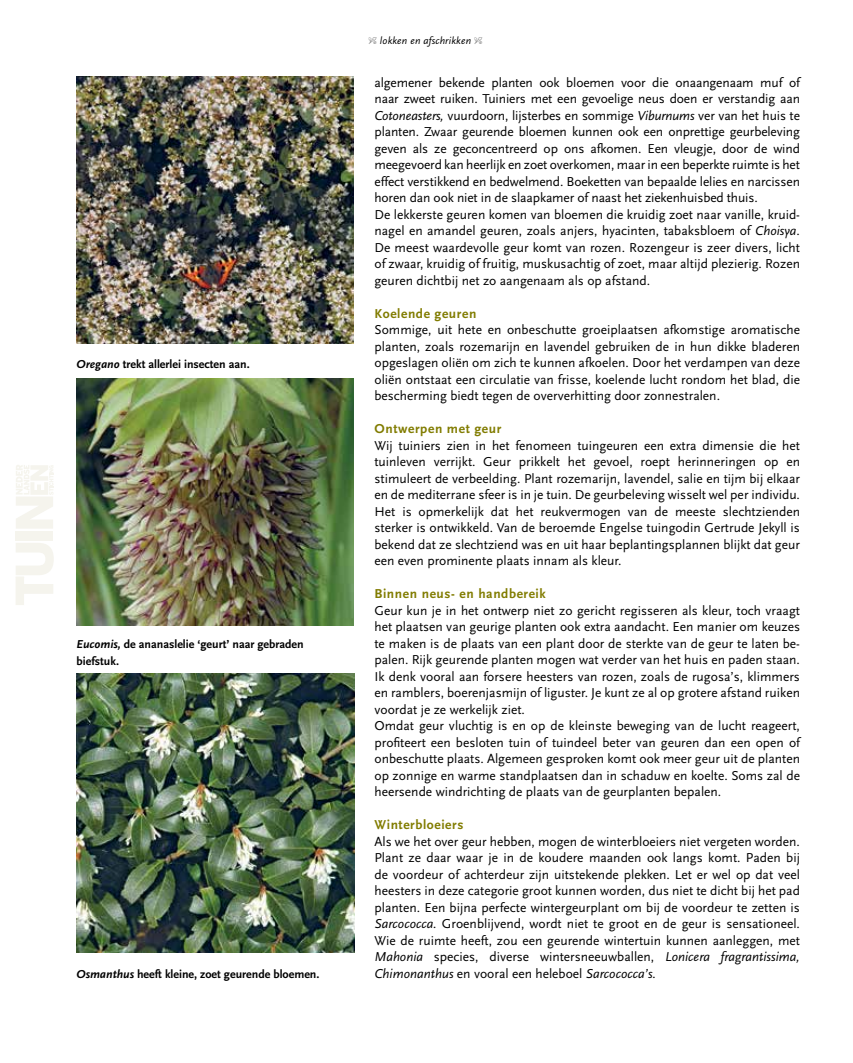
<style>
.page{position:relative;width:853px;height:1063px;background:#fff}
.page>*{position:absolute;margin:0;border:0;box-sizing:border-box;transform-origin:0 0}
.t1{font:13.5px/16.5px "Scala Sans";color:#000;text-align:justify}
.t2{font:700 13.5px "Scala Sans";letter-spacing:.045em;color:#817c00}
.t3{font:700 12px/16.5px "Scala Sans";color:#000}
.t4{font:italic 10.5px "Scala Sans";letter-spacing:.02em;color:#000}
.s1{font-style:italic}
.s2{font-family:"Type Embellishments One Let Plain";font-style:normal}
</style>
<div class="page">
<div style="left:16px;top:531px;width:37px;height:10px;background:#f5f4ed"></div>
<svg style="left:16px;top:465px;width:37px;height:64px"></svg>
<svg style="left:16px;top:543px;width:38px;height:62px"></svg>
<img style="left:77px;top:77px;width:277px;height:267px">
<img style="left:77px;top:378px;width:277px;height:247px">
<img style="left:77px;top:674px;width:277px;height:278px">
<p class="t3" style="left:77px;top:356px;width:175px"><span class="s1">Oregano</span> trekt allerlei insecten aan.</p>
<p class="t3" style="left:77px;top:636px;width:228px"><span class="s1">Eucomis,</span> de ananaslelie ‘geurt’ naar gebraden biefstuk.</p>
<p class="t3" style="left:77px;top:966px;width:244px"><span class="s1">Osmanthus</span> heeft kleine, zoet geurende bloemen.</p>
<p class="t4" style="left:368px;top:35px;width:115px"><span class="s2">-</span> lokken en afschrikken <span class="s2">-</span></p>
<p class="t1" style="left:374px;top:75px;width:427px;text-align:left">algemener bekende planten ook bloemen voor die onaangenaam muf of naar zweet ruiken. Tuiniers met een gevoelige neus doen er verstandig aan <span class="s1">Cotoneasters,</span> vuurdoorn, lijsterbes en sommige <span class="s1">Viburnums</span> ver van het huis te planten. Zwaar geurende bloemen kunnen ook een onprettige geurbeleving geven als ze geconcentreerd op ons afkomen. Een vleugje, door de wind meegevoerd kan heerlijk en zoet overkomen, maar in een beperkte ruimte is het effect verstikkend en bedwelmend. Boeketten van bepaalde lelies en narcissen horen dan ook niet in de slaapkamer of naast het ziekenhuisbed thuis.<br>De lekkerste geuren komen van bloemen die kruidig zoet naar vanille, kruid&shy;nagel en amandel geuren, zoals anjers, hyacinten, tabaksbloem of <span class="s1">Choisya</span>.<br>De meest waardevolle geur komt van rozen. Rozengeur is zeer divers, licht of zwaar, kruidig of fruitig, muskusachtig of zoet, maar altijd plezierig. Rozen geuren dichtbij net zo aangenaam als op afstand.</p>
<p class="t2" style="left:374px;top:306px;width:103px">Koelende geuren</p>
<p class="t1" style="left:374px;top:322px;width:427px">Sommige, uit hete en onbeschutte groeiplaatsen afkomstige aromatische planten, zoals rozemarijn en lavendel gebruiken de in hun dikke bladeren opgeslagen oliën om zich te kunnen afkoelen. Door het verdampen van deze oliën ontstaat een circulatie van frisse, koelende lucht rondom het blad, die bescherming biedt tegen de oververhitting door zonnestralen.</p>
<p class="t2" style="left:374px;top:422px;width:128px">Ontwerpen met geur</p>
<p class="t1" style="left:374px;top:438px;width:427px">Wij tuiniers zien in het fenomeen tuingeuren een extra dimensie die het tuinleven verrijkt. Geur prikkelt het gevoel, roept herinneringen op en stimuleert de verbeelding. Plant rozemarijn, lavendel, salie en tijm bij elkaar en de mediterrane sfeer is in je tuin. De geurbeleving wisselt wel per individu.<br>Het is opmerkelijk dat het reukvermogen van de meeste slechtzienden sterker is ontwikkeld. Van de beroemde Engelse tuingodin Gertrude Jekyll is bekend dat ze slechtziend was en uit haar beplantingsplannen blijkt dat geur een even prominente plaats innam als kleur.</p>
<p class="t2" style="left:374px;top:587px;width:173px">Binnen neus- en handbereik</p>
<p class="t1" style="left:374px;top:603px;width:427px;text-align:left">Geur kun je in het ontwerp niet zo gericht regisseren als kleur, toch vraagt het plaatsen van geurige planten ook extra aandacht. Een manier om keuzes te maken is de plaats van een plant door de sterkte van de geur te laten be&shy;palen. Rijk geurende planten mogen wat verder van het huis en paden staan.<br>Ik denk vooral aan forsere heesters van rozen, zoals de rugosa’s, klimmers en ramblers, boerenjasmijn of liguster. Je kunt ze al op grotere afstand ruiken voordat je ze werkelijk ziet.<br>Omdat geur vluchtig is en op de kleinste beweging van de lucht reageert, profiteert een besloten tuin of tuindeel beter van geuren dan een open of onbeschutte plaats. Algemeen gesproken komt ook meer geur uit de planten op zonnige en warme standplaatsen dan in schaduw en koelte. Soms zal de heersende windrichting de plaats van de geurplanten bepalen.</p>
<p class="t2" style="left:374px;top:818px;width:90px">Winterbloeiers</p>
<p class="t1" style="left:374px;top:833px;width:427px">Als we het over geur hebben, mogen de winterbloeiers niet vergeten worden.<br>Plant ze daar waar je in de koudere maanden ook langs komt. Paden bij de voordeur of achterdeur zijn uitstekende plekken. Let er wel op dat veel heesters in deze categorie groot kunnen worden, dus niet te dicht bij het pad planten. Een bijna perfecte wintergeurplant om bij de voordeur te zetten is <span class="s1">Sarcococca.</span> Groenblijvend, wordt niet te groot en de geur is sensationeel.<br>Wie de ruimte heeft, zou een geurende wintertuin kunnen aanleggen, met <span class="s1">Mahonia</span> species, diverse wintersneeuwballen, <span class="s1">Lonicera fragrantissima, Chimonanthus</span> en vooral een heleboel <span class="s1">Sarcococca’s.</span></p>
</div>
